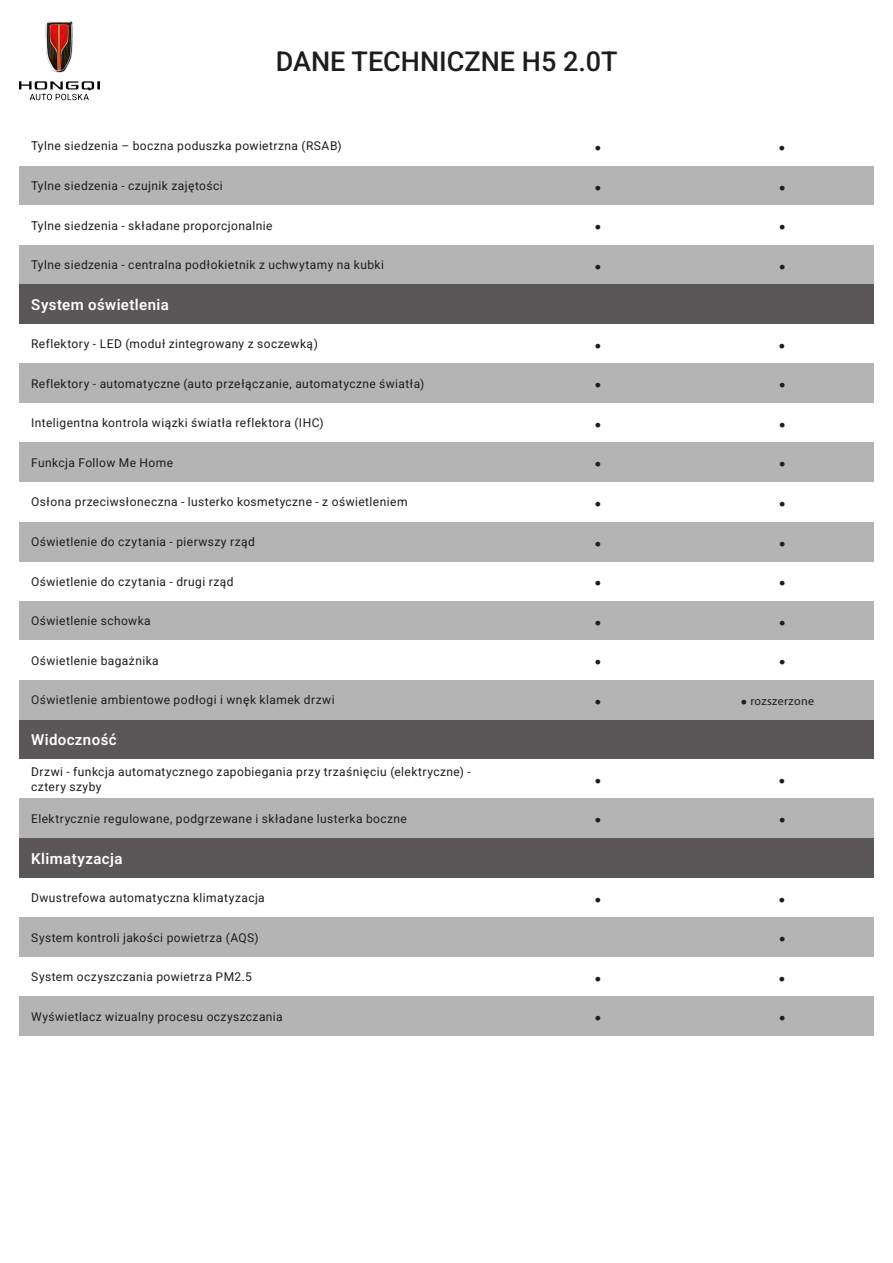
<style>
.page{position:relative;width:893px;height:1263px;background:#fff}
.page>*{position:absolute;margin:0;border:0;box-sizing:border-box;transform-origin:0 0}
.t1{font:500 27px "Roboto";color:#1d1d1b}
.t2{font:22.5px "Myriad Pro";color:#1d1d1b}
.t3{font:600 15px "Roboto";letter-spacing:.025em;color:#fff}
.t4{font:12px/14.4px "Roboto";letter-spacing:.035em;color:#1d1d1b}
.t5{font:12px "Myriad Pro";letter-spacing:.03em;color:#1d1d1b}
</style>
<div class="page">
<img style="left:19px;top:22px;width:81px;height:69px">
<svg style="left:30px;top:94px;width:59px;height:6px"></svg>
<div style="left:19px;top:166px;width:855px;height:39px;background:#b5b4b5"></div>
<div style="left:19px;top:245px;width:855px;height:39px;background:#b5b4b5"></div>
<div style="left:19px;top:284px;width:855px;height:40px;background:#5b5758"></div>
<div style="left:19px;top:363px;width:855px;height:40px;background:#b5b4b5"></div>
<div style="left:19px;top:443px;width:855px;height:39px;background:#b5b4b5"></div>
<div style="left:19px;top:720px;width:855px;height:39px;background:#5b5758"></div>
<div style="left:19px;top:522px;width:855px;height:39px;background:#b5b4b5"></div>
<div style="left:19px;top:601px;width:855px;height:39px;background:#b5b4b5"></div>
<div style="left:19px;top:799px;width:855px;height:39px;background:#b5b4b5"></div>
<div style="left:19px;top:838px;width:855px;height:40px;background:#5b5758"></div>
<div style="left:19px;top:917px;width:855px;height:40px;background:#b5b4b5"></div>
<div style="left:19px;top:996px;width:855px;height:40px;background:#b5b4b5"></div>
<div style="left:19px;top:680px;width:855px;height:40px;background:#b5b4b5"></div>
<h1 class="t1" style="left:276px;top:42px;width:343px">DANE TECHNICZNE H5 2.0T</h1>
<p class="t4" style="left:31px;top:139px;width:312px">Tylne siedzenia – boczna poduszka powietrzna (RSAB)</p>
<h2 class="t2" style="left:595px;top:133px;width:8px">•</h2>
<h2 class="t2" style="left:779px;top:133px;width:8px">•</h2>
<p class="t4" style="left:31px;top:178px;width:193px">Tylne siedzenia - czujnik zajętości</p>
<p class="t4" style="left:31px;top:218px;width:243px">Tylne siedzenia - składane proporcjonalnie</p>
<p class="t4" style="left:31px;top:257px;width:354px">Tylne siedzenia - centralna podłokietnik z uchwytamy na kubki</p>
<p class="t3" style="left:31px;top:294px;width:139px">System oświetlenia</p>
<p class="t4" style="left:31px;top:336px;width:288px">Reflektory - LED (moduł zintegrowany z soczewką)</p>
<p class="t4" style="left:31px;top:376px;width:395px">Reflektory - automatyczne (auto przełączanie, automatyczne światła)</p>
<p class="t4" style="left:31px;top:415px;width:294px">Inteligentna kontrola wiązki światła reflektora (IHC)</p>
<h2 class="t2" style="left:595px;top:172px;width:8px">•</h2>
<h2 class="t2" style="left:779px;top:172px;width:8px">•</h2>
<h2 class="t2" style="left:595px;top:212px;width:8px">•</h2>
<h2 class="t2" style="left:779px;top:212px;width:8px">•</h2>
<h2 class="t2" style="left:595px;top:251px;width:8px">•</h2>
<h2 class="t2" style="left:779px;top:251px;width:8px">•</h2>
<h2 class="t2" style="left:595px;top:330px;width:8px">•</h2>
<h2 class="t2" style="left:779px;top:330px;width:8px">•</h2>
<h2 class="t2" style="left:595px;top:370px;width:8px">•</h2>
<h2 class="t2" style="left:779px;top:370px;width:8px">•</h2>
<h2 class="t2" style="left:595px;top:409px;width:8px">•</h2>
<h2 class="t2" style="left:779px;top:409px;width:8px">•</h2>
<p class="t4" style="left:31px;top:455px;width:144px">Funkcja Follow Me Home</p>
<p class="t4" style="left:31px;top:495px;width:378px">Osłona przeciwsłoneczna - lusterko kosmetyczne - z oświetleniem</p>
<h2 class="t2" style="left:595px;top:488px;width:8px">•</h2>
<h2 class="t2" style="left:779px;top:488px;width:8px">•</h2>
<h2 class="t2" style="left:595px;top:449px;width:8px">•</h2>
<h2 class="t2" style="left:779px;top:449px;width:8px">•</h2>
<p class="t4" style="left:31px;top:534px;width:225px">Oświetlenie do czytania - pierwszy rząd</p>
<p class="t4" style="left:31px;top:574px;width:204px">Oświetlenie do czytania - drugi rząd</p>
<h2 class="t2" style="left:595px;top:528px;width:8px">•</h2>
<h2 class="t2" style="left:779px;top:528px;width:8px">•</h2>
<h2 class="t2" style="left:595px;top:568px;width:8px">•</h2>
<h2 class="t2" style="left:779px;top:568px;width:8px">•</h2>
<p class="t4" style="left:31px;top:613px;width:121px">Oświetlenie schowka</p>
<h2 class="t2" style="left:595px;top:607px;width:8px">•</h2>
<h2 class="t2" style="left:779px;top:607px;width:8px">•</h2>
<p class="t4" style="left:31px;top:653px;width:129px">Oświetlenie bagażnika</p>
<h2 class="t2" style="left:595px;top:647px;width:8px">•</h2>
<h2 class="t2" style="left:779px;top:647px;width:8px">•</h2>
<p class="t4" style="left:31px;top:692px;width:305px">Oświetlenie ambientowe podłogi i wnęk klamek drzwi</p>
<p class="t5" style="left:750px;top:693px;width:65px">rozszerzone</p>
<h2 class="t2" style="left:595px;top:686px;width:8px">•</h2>
<h2 class="t2" style="left:741px;top:687px;width:8px">•</h2>
<p class="t3" style="left:31px;top:729px;width:87px">Widoczność</p>
<p class="t4" style="left:31px;top:764px;width:441px">Drzwi - funkcja automatycznego zapobiegania przy trzaśnięciu (elektryczne) - cztery szyby</p>
<p class="t4" style="left:31px;top:811px;width:377px">Elektrycznie regulowane, podgrzewane i składane lusterka boczne</p>
<p class="t3" style="left:31px;top:848px;width:93px">Klimatyzacja</p>
<p class="t4" style="left:31px;top:890px;width:235px">Dwustrefowa automatyczna klimatyzacja</p>
<h2 class="t2" style="left:595px;top:765px;width:8px">•</h2>
<h2 class="t2" style="left:779px;top:765px;width:8px">•</h2>
<h2 class="t2" style="left:595px;top:805px;width:8px">•</h2>
<h2 class="t2" style="left:779px;top:805px;width:8px">•</h2>
<h2 class="t2" style="left:595px;top:884px;width:8px">•</h2>
<h2 class="t2" style="left:779px;top:884px;width:8px">•</h2>
<p class="t4" style="left:31px;top:930px;width:229px">System kontroli jakości powietrza (AQS)</p>
<h2 class="t2" style="left:779px;top:924px;width:8px">•</h2>
<p class="t4" style="left:31px;top:969px;width:222px">System oczyszczania powietrza PM2.5</p>
<h2 class="t2" style="left:595px;top:963px;width:8px">•</h2>
<h2 class="t2" style="left:779px;top:963px;width:8px">•</h2>
<p class="t4" style="left:31px;top:1009px;width:253px">Wyświetlacz wizualny procesu oczyszczania</p>
<h2 class="t2" style="left:595px;top:1003px;width:8px">•</h2>
<h2 class="t2" style="left:779px;top:1003px;width:8px">•</h2>
</div>
